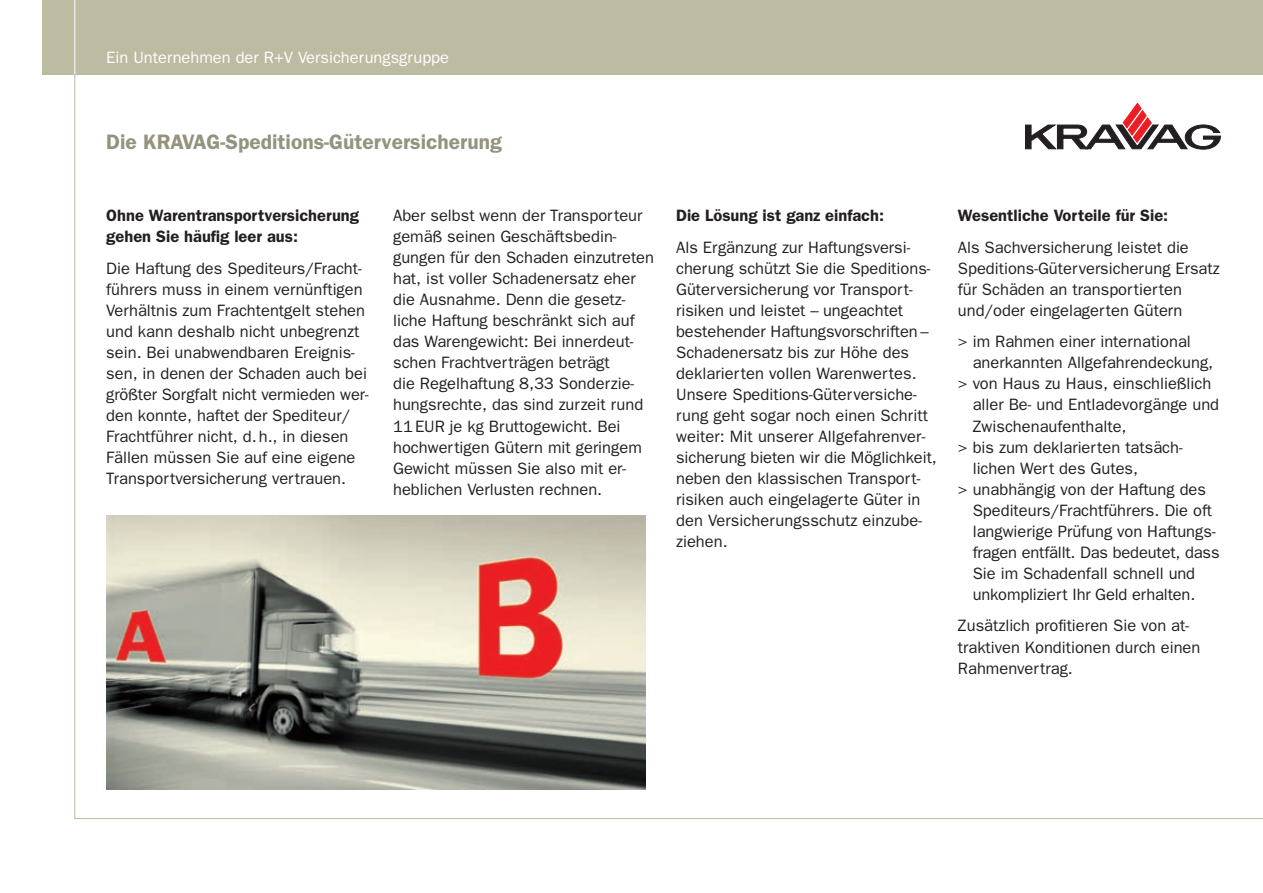
<style>
.page{position:relative;width:1263px;height:893px;background:#fff}
.page>*{position:absolute;margin:0;border:0;box-sizing:border-box;transform-origin:0 0}
.t1{font:600 21px "Franklin Gothic";color:#95937f}
.t2{font:16.5px/21px "Franklin Gothic";color:#231f20}
.t3{font:600 16.5px/21px "Franklin Gothic";color:#231f20}
.t4{font:16.5px "Franklin Gothic";color:#fff}
</style>
<div class="page">
<div style="left:43px;top:0;width:1220px;height:74px;background:#bdbba2"></div>
<hr style="left:74px;top:0;width:1px;height:74px;background:#fff">
<hr style="left:74px;top:818px;width:1189px;height:1px;background:#bdbba2">
<hr style="left:74px;top:74px;width:1px;height:745px;background:#bdbba2">
<svg style="left:1025px;top:103px;width:195px;height:46px"></svg>
<img style="left:106px;top:516px;width:539px;height:273px">
<p class="t4" style="left:106px;top:48px;width:344px">Ein Unternehmen der R+V Versicherungsgruppe</p>
<p class="t1" style="left:106px;top:129px;width:397px">Die KRAVAG-Speditions-Güterversicherung</p>
<p class="t3" style="left:106px;top:204px;width:254px">Ohne Warentransportversicherung gehen Sie häufig leer aus:</p>
<p class="t2" style="left:106px;top:257px;width:264px">Die Haftung des Spediteurs/Fracht&shy;führers muss in einem vernünftigen Verhältnis zum Frachtentgelt stehen und kann deshalb nicht unbegrenzt sein. Bei unabwendbaren Ereignis&shy;sen, in denen der Schaden auch bei größter Sorgfalt nicht vermieden wer&shy;den konnte, haftet der Spediteur/ Frachtführer nicht, d.h., in diesen Fällen müssen Sie auf eine eigene Transportversicherung vertrauen.</p>
<p class="t2" style="left:393px;top:205px;width:262px">Aber selbst wenn der Transporteur gemäß seinen Geschäftsbedin&shy;gungen für den Schaden einzutreten hat, ist voller Schadenersatz eher die Ausnahme. Denn die gesetz&shy;liche Haftung beschränkt sich auf das Warengewicht: Bei innerdeut&shy;schen Frachtverträgen beträgt<br>die Regelhaftung 8,33 Sonderzie&shy;hungsrechte, das sind zurzeit rund 11EUR je kg Bruttogewicht. Bei hochwertigen Gütern mit geringem Gewicht müssen Sie also mit er&shy;heblichen Verlusten rechnen.</p>
<p class="t3" style="left:676px;top:204px;width:209px">Die Lösung ist ganz einfach:</p>
<p class="t2" style="left:676px;top:236px;width:262px">Als Ergänzung zur Haftungsversi&shy;cherung schützt Sie die Speditions-Güterversicherung vor Transport&shy;risiken und leistet – ungeachtet bestehender Haftungsvorschriften – Schadenersatz bis zur Höhe des deklarierten vollen Warenwertes.<br>Unsere Speditions-Güterversiche&shy;rung geht sogar noch einen Schritt weiter: Mit unserer Allgefahrenver&shy;sicherung bieten wir die Möglichkeit, neben den klassischen Transport&shy;risiken auch eingelagerte Güter in den Versicherungsschutz einzube&shy;ziehen.</p>
<p class="t3" style="left:958px;top:204px;width:212px">Wesentliche Vorteile für Sie:</p>
<p class="t2" style="left:958px;top:236px;width:263px">Als Sachversicherung leistet die Speditions-Güterversicherung Ersatz für Schäden an transportierten und/oder eingelagerten Gütern</p>
<p class="t2" style="left:958px;top:331px;width:235px">&gt; im Rahmen einer international</p>
<p class="t2" style="left:973px;top:352px;width:242px">anerkannten Allgefahrendeckung,</p>
<p class="t2" style="left:958px;top:373px;width:255px">&gt; von Haus zu Haus, einschließlich</p>
<p class="t2" style="left:973px;top:394px;width:248px">aller Be- und Entladevorgänge und</p>
<p class="t2" style="left:973px;top:415px;width:155px">Zwischenaufenthalte,</p>
<p class="t2" style="left:958px;top:436px;width:226px">&gt; bis zum deklarierten tatsäch-</p>
<p class="t2" style="left:973px;top:457px;width:167px">lichen Wert des Gutes,</p>
<p class="t2" style="left:958px;top:478px;width:250px">&gt; unabhängig von der Haftung des</p>
<p class="t2" style="left:973px;top:499px;width:241px">Spediteurs/Frachtführers. Die oft</p>
<p class="t2" style="left:973px;top:520px;width:244px">langwierige Prüfung von Haftungs-</p>
<p class="t2" style="left:973px;top:541px;width:248px">fragen entfällt. Das bedeutet, dass</p>
<p class="t2" style="left:973px;top:562px;width:224px">Sie im Schadenfall schnell und</p>
<p class="t2" style="left:973px;top:583px;width:224px">unkompliziert Ihr Geld erhalten.</p>
<p class="t2" style="left:958px;top:615px;width:244px">Zusätzlich profitieren Sie von at&shy;traktiven Konditionen durch einen<br>Rahmenvertrag.</p>
</div>
